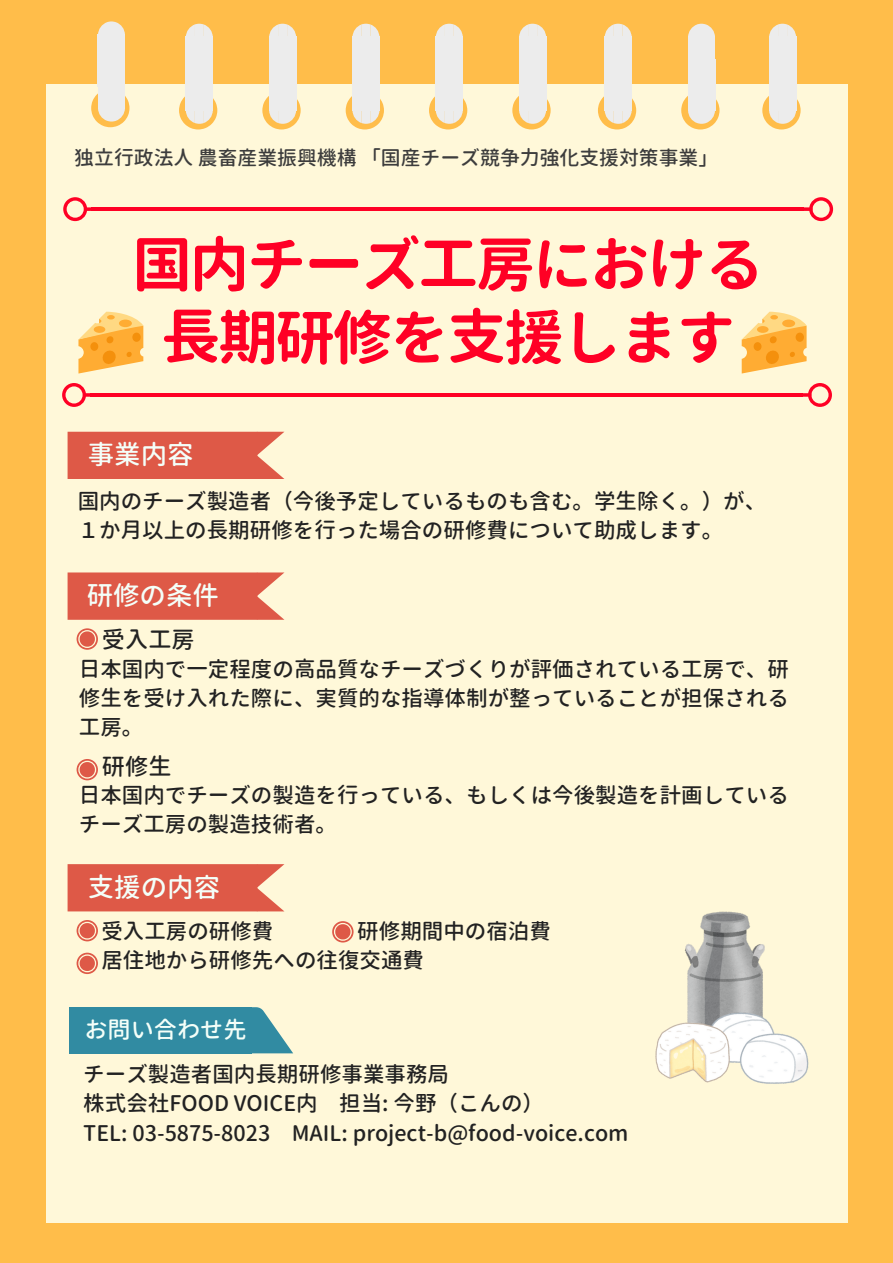
<style>
.page{position:relative;width:893px;height:1263px;background:#ffbd4a}
.page>*{position:absolute;margin:0;border:0;box-sizing:border-box;transform-origin:0 0}
.t1{font:700 59.55px/73.2px "Gen Jyuu Gothic";letter-spacing:-.04em;color:#ff0025;text-align:center}
.t2{font:500 26.55px "Gen Jyuu Gothic";color:#f4fff9}
.t3{font:500 23.25px "Gen Jyuu Gothic";color:#222}
.t4{font:500 23.25px "Gen Jyuu Gothic";color:#f4fff9}
.t5{font:500 21.45px/29.2px "Gen Jyuu Gothic";color:#222}
.t6{font:500 19.8px "Gen Jyuu Gothic";color:#3d3d3d}
</style>
<div class="page">
<div style="left:46px;top:84px;width:802px;height:1139px;background:#fff8d9"></div>
<div style="left:98px;top:60px;width:27px;height:49px;background:#ececec"></div>
<svg style="left:91px;top:93px;width:38px;height:34px"></svg>
<div style="left:98px;top:34px;width:27px;height:49px;background:#ececec"></div>
<svg style="left:98px;top:21px;width:27px;height:13px"></svg>
<div style="left:186px;top:62px;width:27px;height:49px;background:#ececec"></div>
<svg style="left:179px;top:91px;width:38px;height:38px"></svg>
<div style="left:186px;top:37px;width:27px;height:48px;background:#ececec"></div>
<svg style="left:186px;top:24px;width:27px;height:13px"></svg>
<div style="left:269px;top:62px;width:27px;height:49px;background:#ececec"></div>
<svg style="left:262px;top:91px;width:39px;height:38px"></svg>
<div style="left:269px;top:37px;width:27px;height:48px;background:#ececec"></div>
<svg style="left:269px;top:24px;width:27px;height:13px"></svg>
<div style="left:352px;top:62px;width:27px;height:49px;background:#ececec"></div>
<svg style="left:346px;top:91px;width:38px;height:38px"></svg>
<div style="left:352px;top:37px;width:27px;height:48px;background:#ececec"></div>
<svg style="left:352px;top:24px;width:27px;height:13px"></svg>
<div style="left:436px;top:62px;width:27px;height:49px;background:#ececec"></div>
<svg style="left:429px;top:91px;width:38px;height:38px"></svg>
<div style="left:436px;top:37px;width:27px;height:48px;background:#ececec"></div>
<svg style="left:436px;top:24px;width:27px;height:13px"></svg>
<div style="left:519px;top:62px;width:27px;height:49px;background:#ececec"></div>
<svg style="left:512px;top:91px;width:39px;height:38px"></svg>
<div style="left:519px;top:37px;width:27px;height:48px;background:#ececec"></div>
<svg style="left:519px;top:24px;width:27px;height:13px"></svg>
<div style="left:605px;top:62px;width:27px;height:49px;background:#ececec"></div>
<svg style="left:598px;top:91px;width:38px;height:38px"></svg>
<div style="left:605px;top:37px;width:27px;height:48px;background:#ececec"></div>
<svg style="left:605px;top:24px;width:27px;height:13px"></svg>
<div style="left:688px;top:62px;width:27px;height:49px;background:#ececec"></div>
<svg style="left:681px;top:91px;width:38px;height:38px"></svg>
<div style="left:688px;top:37px;width:27px;height:48px;background:#ececec"></div>
<svg style="left:688px;top:24px;width:27px;height:13px"></svg>
<div style="left:769px;top:62px;width:27px;height:49px;background:#ececec"></div>
<svg style="left:762px;top:91px;width:39px;height:38px"></svg>
<div style="left:769px;top:37px;width:27px;height:48px;background:#ececec"></div>
<svg style="left:769px;top:24px;width:27px;height:13px"></svg>
<div style="left:68px;top:432px;width:216px;height:47px;background:#de5947"></div>
<svg style="left:68px;top:572px;width:216px;height:47px;background:#e06451"></svg>
<svg style="left:68px;top:864px;width:216px;height:47px;background:#e06250"></svg>
<svg style="left:77px;top:628px;width:21px;height:22px"></svg>
<svg style="left:77px;top:759px;width:21px;height:21px"></svg>
<svg style="left:77px;top:920px;width:21px;height:21px"></svg>
<svg style="left:77px;top:953px;width:21px;height:21px"></svg>
<svg style="left:332px;top:921px;width:22px;height:21px"></svg>
<hr style="left:90px;top:393px;width:713px;height:4px;background:#ff0025">
<svg style="left:62px;top:383px;width:28px;height:24px"></svg>
<svg style="left:803px;top:383px;width:29px;height:24px"></svg>
<div style="left:87px;top:1008px;width:165px;height:45px;background:#318ba2"></div>
<div style="left:69px;top:1008px;width:18px;height:45px;background:#318ba2"></div>
<svg style="left:252px;top:1008px;width:41px;height:45px"></svg>
<hr style="left:91px;top:207px;width:713px;height:4px;background:#ff0025">
<svg style="left:63px;top:197px;width:28px;height:24px"></svg>
<svg style="left:804px;top:197px;width:29px;height:24px"></svg>
<svg style="left:742px;top:312px;width:65px;height:61px"></svg>
<svg style="left:78px;top:312px;width:66px;height:61px"></svg>
<img style="left:684px;top:911px;width:81px;height:105px">
<img style="left:705px;top:1003px;width:104px;height:81px">
<img style="left:655px;top:1016px;width:77px;height:68px">
<p class="t6" style="left:74px;top:144px;width:645px">独立行政法人農畜産業振興機構「国産チーズ競争力強化支援対策事業」</p>
<h1 class="t1" style="left:132px;top:227px;width:633px">国内チーズ工房における長期研修を支援します</h1>
<p class="t2" style="left:88px;top:435px;width:107px">事業内容</p>
<p class="t5" style="left:78px;top:486px;width:690px">国内のチーズ製造者（今後予定しているものも含む。学生除く。）が、<br>１か月以上の長期研修を行った場合の研修費について助成します。</p>
<p class="t2" style="left:87px;top:576px;width:134px">研修の条件</p>
<p class="t3" style="left:102px;top:622px;width:94px">受入工房</p>
<p class="t5" style="left:79px;top:654px;width:712px;text-align:justify">日本国内で一定程度の高品質なチーズづくりが評価されている工房で、研修生を受け入れた際に、実質的な指導体制が整っていることが担保される工房。</p>
<p class="t3" style="left:102px;top:750px;width:71px">研修生</p>
<p class="t5" style="left:79px;top:780px;width:712px">日本国内でチーズの製造を行っている、もしくは今後製造を計画しているチーズ工房の製造技術者。</p>
<p class="t2" style="left:88px;top:869px;width:134px">支援の内容</p>
<p class="t5" style="left:101px;top:916px;width:451px;text-indent:256px">研修期間中の宿泊費居住地から研修先への往復交通費</p>
<p class="t5" style="left:101px;top:916px;width:174px">受入工房の研修費</p>
<p class="t4" style="left:84px;top:1013px;width:164px">お問い合わせ先</p>
<p class="t5" style="left:83px;top:1059px;width:547px">チーズ製造者国内長期研修事業事務局<br>株式会社FOOD VOICE内 担当: 今野（こんの）<br>TEL: 03-5875-8023 MAIL: project-b@food-voice.com</p>
</div>
